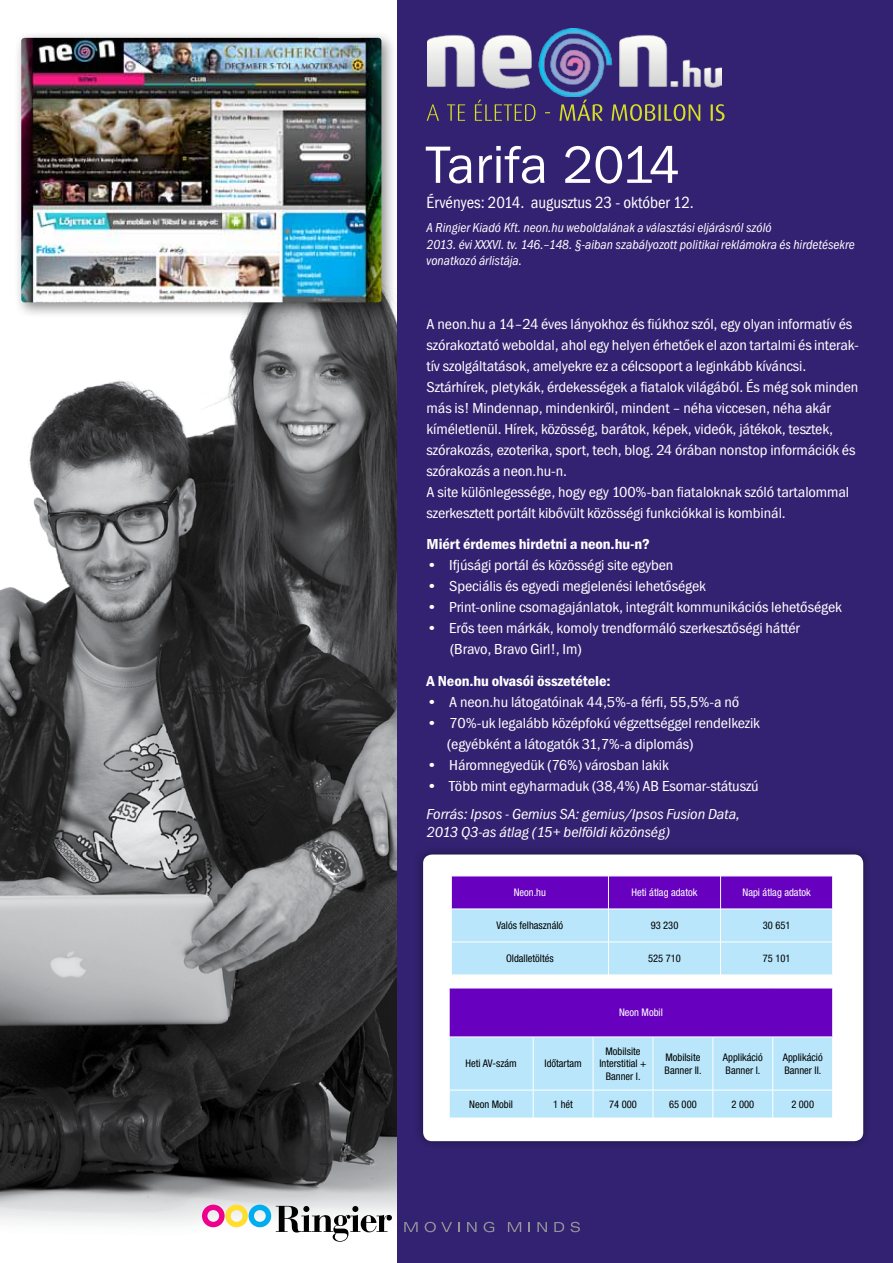
<style>
.page{position:relative;width:893px;height:1263px;background:#fff}
.page>*{position:absolute;margin:0;border:0;box-sizing:border-box;transform-origin:0 0}
.t1{font:54.3px "Franklin Gothic Reg";color:#fff}
.t2{font:16.8px "Franklin Gothic Con Reg";color:#fff}
.t3{font:15px/21px "Franklin Gothic Con Reg";letter-spacing:-.005em;color:#fff;scale:1.09 1}
.t4{font:italic 15px/17.7px "Franklin Gothic Con Reg";letter-spacing:-.005em;color:#fff;scale:1.09 1}
.t5{font:15px "Franklin Gothic Con Dem";letter-spacing:-.005em;color:#fff;scale:1.09 1}
.t6{font:italic 13.5px/16.5px "Franklin Gothic Con Reg";color:#fff}
.t7{font:condensed 10.5px/12.6px "Helvetica Neue LT Pro";color:#000}
.t8{font:condensed 10.5px "Helvetica Neue LT Pro";color:#fff}
</style>
<div class="page">
<img style="left:0;top:106px;width:398px;height:1137px">
<div style="left:398px;top:0;width:495px;height:1263px;background:#332271"></div>
<div style="left:14px;top:30px;width:383px;height:288px;background:#000;opacity:.45"></div>
<img style="left:21px;top:38px;width:360px;height:264px">
<img style="left:428px;top:28px;width:294px;height:69px">
<svg style="left:427px;top:99px;width:297px;height:22px"></svg>
<svg style="left:202px;top:1204px;width:190px;height:38px"></svg>
<svg style="left:404px;top:1222px;width:14px;height:10px"></svg>
<svg style="left:425px;top:1222px;width:27px;height:10px"></svg>
<svg style="left:458px;top:1222px;width:2px;height:10px"></svg>
<svg style="left:467px;top:1222px;width:10px;height:10px"></svg>
<svg style="left:484px;top:1222px;width:10px;height:10px"></svg>
<svg style="left:508px;top:1222px;width:13px;height:10px"></svg>
<svg style="left:537px;top:1222px;width:10px;height:10px"></svg>
<svg style="left:554px;top:1222px;width:10px;height:10px"></svg>
<svg style="left:571px;top:1222px;width:9px;height:10px"></svg>
<div style="left:414px;top:845px;width:459px;height:305px;background:#000;opacity:.4"></div>
<div style="left:423px;top:854px;width:440px;height:287px;background:#fff;border-radius:9px"></div>
<div style="left:449px;top:988px;width:384px;height:49px;background:#6800c0"></div>
<hr style="left:449px;top:988px;width:84px;height:1px;background:#fff">
<hr style="left:449px;top:988px;width:1px;height:49px;background:#fff">
<hr style="left:533px;top:988px;width:60px;height:1px;background:#fff">
<hr style="left:593px;top:988px;width:60px;height:1px;background:#fff">
<hr style="left:653px;top:988px;width:60px;height:1px;background:#fff">
<hr style="left:713px;top:988px;width:60px;height:1px;background:#fff">
<hr style="left:773px;top:988px;width:60px;height:1px;background:#fff">
<hr style="left:832px;top:988px;width:1px;height:49px;background:#fff">
<svg style="left:449px;top:1037px;width:383px;height:81px;background:#bbe6fa"></svg>
<svg style="left:452px;top:877px;width:380px;height:98px;background:#9f9be7"></svg>
<hr style="left:608px;top:876px;width:1px;height:33px;background:#fff">
<hr style="left:720px;top:876px;width:1px;height:33px;background:#fff">
<hr style="left:451px;top:909px;width:157px;height:1px;background:#fff">
<hr style="left:608px;top:909px;width:113px;height:1px;background:#fff">
<hr style="left:608px;top:909px;width:1px;height:33px;background:#fff">
<hr style="left:721px;top:909px;width:112px;height:1px;background:#fff">
<hr style="left:720px;top:909px;width:1px;height:33px;background:#fff">
<hr style="left:451px;top:942px;width:157px;height:1px;background:#fff">
<hr style="left:608px;top:942px;width:113px;height:1px;background:#fff">
<hr style="left:608px;top:942px;width:1px;height:33px;background:#fff">
<hr style="left:721px;top:942px;width:112px;height:1px;background:#fff">
<hr style="left:720px;top:942px;width:1px;height:33px;background:#fff">
<h1 class="t1" style="left:425px;top:135px;width:256px">Tarifa 2014</h1>
<p class="t2" style="left:427px;top:193px;width:269px">Érvényes: 2014. augusztus 23 - október 12.</p>
<p class="t6" style="left:427px;top:220px;width:430px">A Ringier Kiadó Kft. neon.hu weboldalának a választási eljárásról szóló<br>2013. évi XXXVI. tv. 146.–148. §-aiban szabályozott politikai reklámokra és hirdetésekre vonatkozó árlistája.</p>
<p class="t3" style="left:427px;top:314px;width:398px">A neon.hu a 14–24 éves lányokhoz és fiúkhoz szól, egy olyan informatív és szórakoztató weboldal, ahol egy helyen érhetőek el azon tartalmi és interak&shy;tív szolgáltatások, amelyekre ez a célcsoport a leginkább kíváncsi.<br>Sztárhírek, pletykák, érdekességek a fiatalok világából. És még sok minden más is! Mindennap, mindenkiről, mindent – néha viccesen, néha akár kíméletlenül. Hírek, közösség, barátok, képek, videók, játékok, tesztek, szórakozás, ezoterika, sport, tech, blog. 24 órában nonstop információk és szórakozás a neon.hu-n.<br>A site különlegessége, hogy egy 100%-ban fiataloknak szóló tartalommal szerkesztett portált kibővült közösségi funkciókkal is kombinál.</p>
<p class="t5" style="left:427px;top:536px;width:206px">Miért érdemes hirdetni a neon.hu-n?</p>
<p class="t3" style="left:427px;top:555px;width:228px">• Ifjúsági portál és közösségi site egyben</p>
<p class="t3" style="left:427px;top:576px;width:258px">• Speciális és egyedi megjelenési lehetőségek</p>
<p class="t3" style="left:427px;top:597px;width:382px">• Print-online csomagajánlatok, integrált kommunikációs lehetőségek</p>
<p class="t3" style="left:450px;top:618px;width:322px;text-indent:-24px">• Erős teen márkák, komoly trendformáló szerkesztőségi háttér (Bravo, Bravo Girl!, Im)</p>
<p class="t5" style="left:427px;top:672px;width:170px">A Neon.hu olvasói összetétele:</p>
<p class="t3" style="left:427px;top:692px;width:288px">• A neon.hu látogatóinak 44,5%-a férfi, 55,5%-a nő</p>
<p class="t3" style="left:447px;top:713px;width:288px;text-indent:-21px">• 70%-uk legalább középfokú végzettséggel rendelkezik (egyébként a látogatók 31,7%-a diplomás)</p>
<p class="t3" style="left:427px;top:755px;width:224px">• Háromnegyedük (76%) városban lakik</p>
<p class="t3" style="left:427px;top:776px;width:306px">• Több mint egyharmaduk (38,4%) AB Esomar-státuszú</p>
<p class="t4" style="left:427px;top:805px;width:289px">Forrás: Ipsos - Gemius SA: gemius/Ipsos Fusion Data,<br>2013 Q3-as átlag (15+ belföldi közönség)</p>
<p class="t8" style="left:514px;top:886px;width:34px">Neon.hu</p>
<p class="t8" style="left:632px;top:886px;width:67px">Heti átlag adatok</p>
<p class="t8" style="left:742px;top:886px;width:70px">Napi átlag adatok</p>
<p class="t7" style="left:497px;top:919px;width:68px">Valós felhasználó</p>
<p class="t7" style="left:651px;top:919px;width:29px">93 230</p>
<p class="t7" style="left:763px;top:919px;width:29px">30 651</p>
<p class="t7" style="left:506px;top:952px;width:49px">Oldalletöltés</p>
<p class="t7" style="left:648px;top:952px;width:34px">525 710</p>
<p class="t7" style="left:763px;top:952px;width:29px">75 101</p>
<p class="t7" style="left:465px;top:1057px;width:53px">Heti AV-szám</p>
<p class="t7" style="left:545px;top:1057px;width:39px">Időtartam</p>
<p class="t8" style="left:619px;top:1006px;width:45px">Neon Mobil</p>
<p class="t7" style="left:599px;top:1044px;width:49px;text-align:center">Mobilsite<br>Interstitial +<br>Banner I.</p>
<p class="t7" style="left:665px;top:1051px;width:38px">Mobilsite<br>Banner II.</p>
<p class="t7" style="left:723px;top:1051px;width:41px">Applikáció<br>Banner I.</p>
<p class="t7" style="left:783px;top:1051px;width:41px">Applikáció<br>Banner II.</p>
<p class="t7" style="left:469px;top:1098px;width:45px">Neon Mobil</p>
<p class="t7" style="left:553px;top:1098px;width:21px">1 hét</p>
<p class="t7" style="left:609px;top:1098px;width:29px">74 000</p>
<p class="t7" style="left:669px;top:1098px;width:29px">65 000</p>
<p class="t7" style="left:731px;top:1098px;width:24px">2 000</p>
<p class="t7" style="left:791px;top:1098px;width:24px">2 000</p>
</div>
